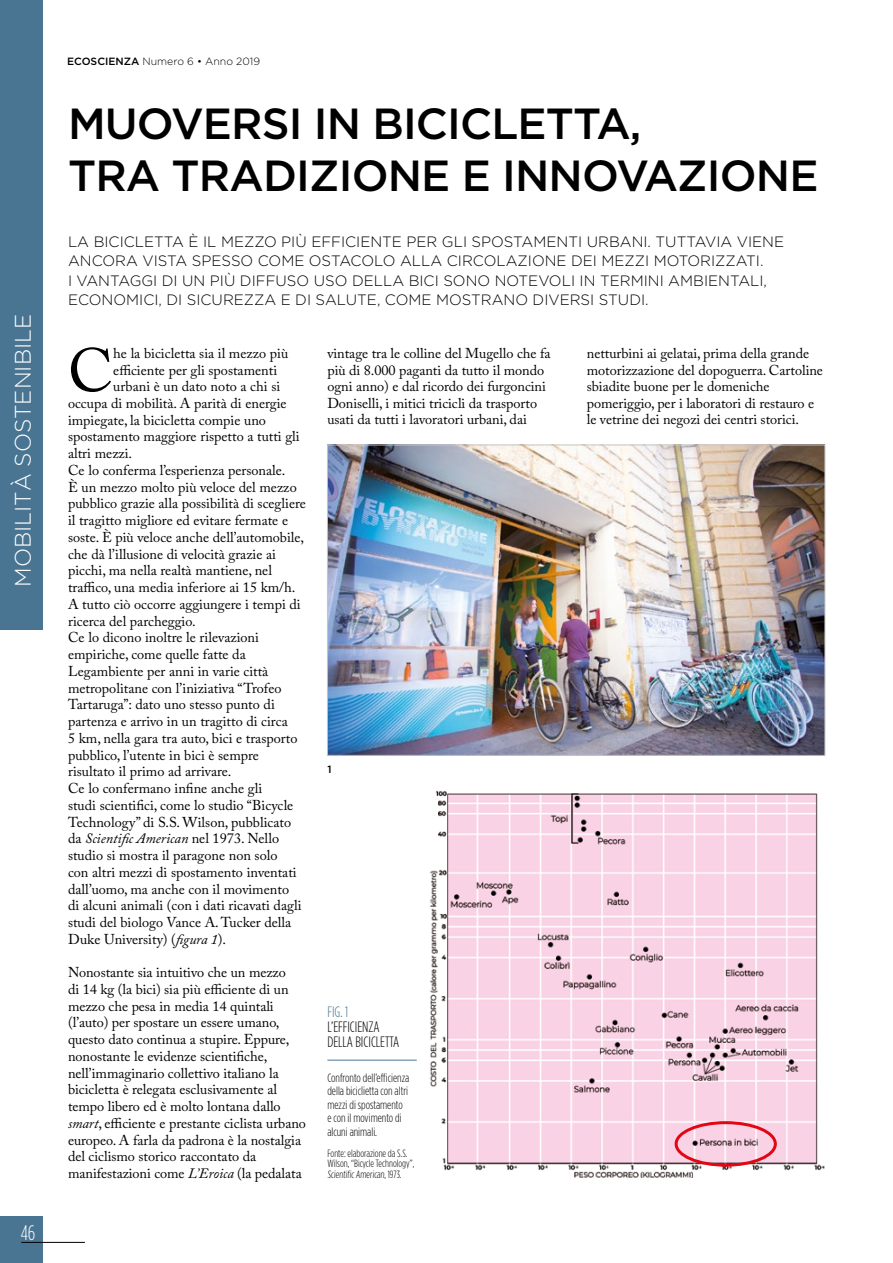
<style>
.page{position:relative;width:893px;height:1263px;background:#fff}
.page>*{position:absolute;margin:0;border:0;box-sizing:border-box;transform-origin:0 0}
.t1{font:60.6px "Adobe Caslon Pro";color:#000}
.t2{font:500 43.5px/52.5px "Gotham HTF";letter-spacing:-.02em;color:#000}
.t3{font:300 22.5px "Gotham HTF";color:#fff}
.t4{font:300 condensed 21px "Gotham HTF";color:#fff}
.t5{font:300 15px/19.5px "Gotham HTF";color:#000}
.t6{font:300 condensed 15px/15px "Gotham HTF";color:#000}
.t7{font:300 condensed 15px "Gotham HTF";color:#497593}
.t8{font:14.25px/16.8px "Adobe Caslon Pro";color:#000}
.t9{font:italic 14.25px "Adobe Caslon Pro";color:#000}
.t10{font:300 condensed 12px/13.5px "Gotham HTF";color:#000}
.t11{font:300 condensed 10.5px/10.5px "Gotham HTF";color:#000}
.t12{font:300 10.5px "Gotham HTF";color:#000}
.t13{font:500 10.5px "Gotham HTF";color:#000}
.s1{font-weight:500}
.s2{font-style:normal}
.s3{font-style:italic}
</style>
<div class="page">
<div style="left:0;top:1216px;width:43px;height:47px;background:#497593"></div>
<hr style="left:21px;top:1242px;width:64px;height:1px;background:#000">
<div style="left:0;top:0;width:43px;height:629px;background:#497593"></div>
<hr style="left:327px;top:1060px;width:90px;height:1px;background:#497593">
<img style="left:329px;top:447px;width:494px;height:306px">
<div style="left:327px;top:445px;width:498px;height:310px;border:1px solid #c6c6c6"></div>
<img style="left:430px;top:791px;width:395px;height:387px">
<div style="left:675px;top:1121px;width:102px;height:46px;border:3px solid #e30613;border-radius:50%"></div>
<h3 class="t3" style="left:11px;top:587px;width:274px;rotate:-90deg">MOBILITÀ SOSTENIBILE</h3>
<h3 class="t4" style="left:21px;top:1221px;width:16px">46</h3>
<p class="t12" style="left:67px;top:56px;width:194px"><span class="s1">ECOSCIENZA</span> Numero 6 • Anno 2019</p>
<h2 class="t2" style="left:68px;top:96px;width:752px">MUOVERSI IN BICICLETTA,<br>TRA TRADIZIONE E INNOVAZIONE</h2>
<p class="t5" style="left:68px;top:231px;width:718px">LA BICICLETTA È IL MEZZO PIÙ EFFICIENTE PER GLI SPOSTAMENTI URBANI. TUTTAVIA VIENE ANCORA VISTA SPESSO COME OSTACOLO ALLA CIRCOLAZIONE DEI MEZZI MOTORIZZATI.<br>I VANTAGGI DI UN PIÙ DIFFUSO USO DELLA BICI SONO NOTEVOLI IN TERMINI AMBIENTALI, ECONOMICI, DI SICUREZZA E DI SALUTE, COME MOSTRANO DIVERSI STUDI.</p>
<h1 class="t1" style="left:68px;top:335px;width:47px">C</h1>
<p class="t8" style="left:113px;top:345px;width:176px">he la bicicletta sia il mezzo più</p>
<p class="t8" style="left:113px;top:361px;width:165px">efficiente per gli spostamenti</p>
<p class="t8" style="left:113px;top:378px;width:168px">urbani è un dato noto a chi si</p>
<p class="t8" style="left:68px;top:395px;width:220px">occupa di mobilità. A parità di energie</p>
<p class="t8" style="left:68px;top:411px;width:199px">impiegate, la bicicletta compie uno</p>
<p class="t8" style="left:68px;top:428px;width:233px">spostamento maggiore rispetto a tutti gli</p>
<p class="t8" style="left:68px;top:445px;width:66px">altri mezzi.</p>
<p class="t8" style="left:68px;top:461px;width:219px">Ce lo conferma l’esperienza personale.</p>
<p class="t8" style="left:68px;top:478px;width:230px">È un mezzo molto più veloce del mezzo</p>
<p class="t8" style="left:68px;top:495px;width:239px">pubblico grazie alla possibilità di scegliere</p>
<p class="t8" style="left:68px;top:512px;width:222px">il tragitto migliore ed evitare fermate e</p>
<p class="t8" style="left:68px;top:528px;width:238px">soste. È più veloce anche dell’automobile,</p>
<p class="t8" style="left:68px;top:545px;width:209px">che dà l’illusione di velocità grazie ai</p>
<p class="t8" style="left:68px;top:562px;width:205px">picchi, ma nella realtà mantiene, nel</p>
<p class="t8" style="left:68px;top:579px;width:229px">traffico, una media inferiore ai 15 km/h.</p>
<p class="t8" style="left:68px;top:595px;width:234px">A tutto ciò occorre aggiungere i tempi di</p>
<p class="t8" style="left:68px;top:612px;width:129px">ricerca del parcheggio.</p>
<p class="t8" style="left:68px;top:629px;width:192px">Ce lo dicono inoltre le rilevazioni</p>
<p class="t8" style="left:68px;top:646px;width:179px">empiriche, come quelle fatte da</p>
<p class="t8" style="left:68px;top:662px;width:202px">Legambiente per anni in varie città</p>
<p class="t8" style="left:68px;top:679px;width:215px">metropolitane con l’iniziativa “Trofeo</p>
<p class="t8" style="left:68px;top:696px;width:208px">Tartaruga”: dato uno stesso punto di</p>
<p class="t8" style="left:68px;top:713px;width:221px">partenza e arrivo in un tragitto di circa</p>
<p class="t8" style="left:68px;top:729px;width:231px">5 km, nella gara tra auto, bici e trasporto</p>
<p class="t8" style="left:68px;top:746px;width:192px">pubblico, l’utente in bici è sempre</p>
<p class="t8" style="left:68px;top:763px;width:165px">risultato il primo ad arrivare.</p>
<p class="t8" style="left:68px;top:780px;width:196px">Ce lo confermano infine anche gli</p>
<p class="t8" style="left:68px;top:796px;width:227px">studi scientifici, come lo studio “Bicycle</p>
<p class="t8" style="left:68px;top:813px;width:225px">Technology” di S.S. Wilson, pubblicato</p>
<p class="t9" style="left:68px;top:830px;width:213px"><span class="s2">da</span> Scientific American <span class="s2">nel 1973. Nello</span></p>
<p class="t8" style="left:68px;top:847px;width:211px">studio si mostra il paragone non solo</p>
<p class="t8" style="left:68px;top:863px;width:230px">con altri mezzi di spostamento inventati</p>
<p class="t8" style="left:68px;top:880px;width:223px">dall’uomo, ma anche con il movimento</p>
<p class="t8" style="left:68px;top:897px;width:235px">di alcuni animali (con i dati ricavati dagli</p>
<p class="t8" style="left:68px;top:914px;width:225px">studi del biologo Vance A. Tucker della</p>
<p class="t8" style="left:68px;top:930px;width:160px">Duke University) (<span class="s3">figura 1</span>).</p>
<p class="t8" style="left:68px;top:964px;width:240px">Nonostante sia intuitivo che un mezzo<br>di 14 kg (la bici) sia più efficiente di un mezzo che pesa in media 14 quintali (l’auto) per spostare un essere umano, questo dato continua a stupire. Eppure, nonostante le evidenze scientifiche, nell’immaginario collettivo italiano la bicicletta è relegata esclusivamente al tempo libero ed è molto lontana dallo <span class="s3">smart</span>, efficiente e prestante ciclista urbano europeo. A farla da padrona è la nostalgia del ciclismo storico raccontato da manifestazioni come <span class="s3">L’Eroica</span> (la pedalata</p>
<p class="t8" style="left:327px;top:345px;width:225px">vintage tra le colline del Mugello che fa più di 8.000 paganti da tutto il mondo ogni anno) e dal ricordo dei furgoncini Doniselli, i mitici tricicli da trasporto usati da tutti i lavoratori urbani, dai</p>
<p class="t8" style="left:587px;top:345px;width:238px">netturbini ai gelatai, prima della grande motorizzazione del dopoguerra. Cartoline sbiadite buone per le domeniche pomeriggio, per i laboratori di restauro e le vetrine dei negozi dei centri storici.</p>
<p class="t13" style="left:327px;top:763px;width:6px">1</p>
<p class="t7" style="left:327px;top:1004px;width:22px">FIG. 1</p>
<p class="t6" style="left:327px;top:1019px;width:73px">L’EFFICIENZA<br>DELLA BICICLETTA</p>
<p class="t10" style="left:327px;top:1071px;width:83px">Confronto dell’efficienza della biciclietta con altri mezzi di spostamento e con il movimento di alcuni animali.</p>
<p class="t11" style="left:327px;top:1148px;width:88px">Fonte: elaborazione da S.S.<br>Wilson, “Bicycle Technology”,<br>Scientific American, 1973.</p>
</div>
